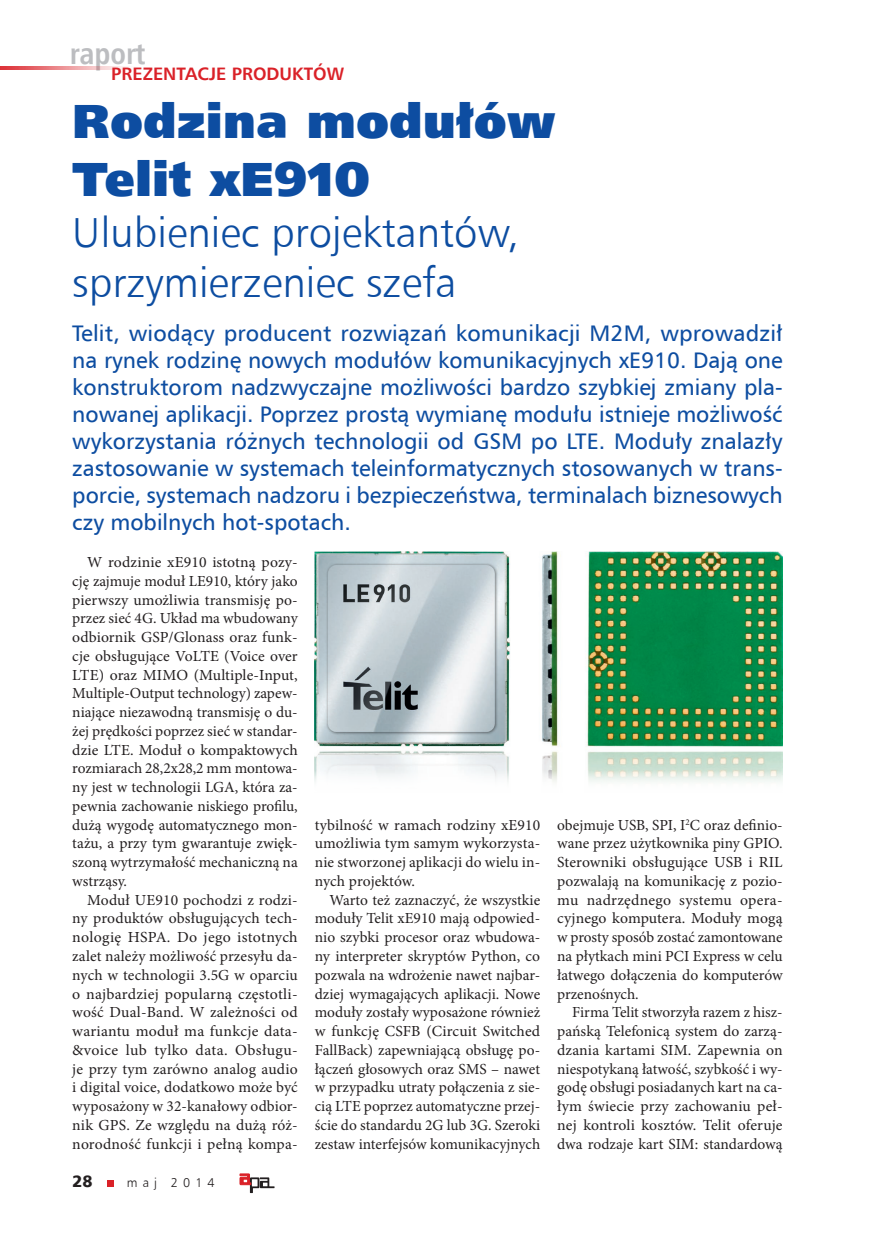
<style>
.page{position:relative;width:872px;height:1234px;background:#fff}
.page>*{position:absolute;margin:0;border:0;box-sizing:border-box;transform-origin:0 0}
.t1{font:48px/57.6px "Humnst 777 X Blk EU";color:#0d4da1}
.t2{font:42px/50.4px "Humnst 777 Lt EU";color:#0d4da1}
.t3{font:700 30px "Humnst 777 Cn EU";color:#bcbdc0}
.t4{font:22.5px/27px "Humnst 777 EU";color:#0d4da1;text-align:justify}
.t5{font:700 18px "Humnst 777 EU";color:#da2128}
.t6{font:16.5px "Humnst 777 Blk EU";color:#231f20}
.t7{font:15.3px/18.8px "Minion Pro";color:#231f20;text-align:justify}
.t8{font:12.75px "Humnst 777 Lt EU";letter-spacing:.4em;color:#231f20}
</style>
<div class="page">
<svg style="left:108px;top:1180px;width:6px;height:5px"></svg>
<svg style="left:240px;top:1173px;width:34px;height:19px"></svg>
<img style="left:315px;top:551px;width:467px;height:231px">
<img style="left:0;top:66px;width:127px;height:3px">
<h3 class="t3" style="left:70px;top:34px;width:77px">raport</h3>
<p class="t5" style="left:111px;top:62px;width:234px">PREZENTACJE PRODUKTÓW</p>
<h1 class="t1" style="left:72px;top:94px;width:485px">Rodzina modułów<br>Telit xE910</h1>
<h2 class="t2" style="left:72px;top:206px;width:448px">Ulubieniec projektantów, sprzymierzeniec szefa</h2>
<p class="t4" style="left:72px;top:319px;width:712px">Telit, wiodący producent rozwiązań komunikacji M2M, wprowadził na rynek rodzinę nowych modułów komunikacyjnych xE910. Dają one konstruktorom nadzwyczajne możliwości bardzo szybkiej zmiany pla&shy;nowanej aplikacji. Poprzez prostą wymianę modułu istnieje możliwość wykorzystania różnych technologii od GSM po LTE. Moduły znalazły zastosowanie w systemach teleinformatycznych stosowanych w trans&shy;porcie, systemach nadzoru i bezpieczeństwa, terminalach biznesowych czy mobilnych hot-spotach.</p>
<p class="t7" style="left:72px;top:552px;width:227px;text-indent:15px">W rodzinie xE910 istotną pozy&shy;cję zajmuje moduł LE910, który jako pierwszy umożliwia transmisję po&shy;przez sieć 4G. Układ ma wbudowany odbiornik GSP/Glonass oraz funk&shy;cje obsługujące VoLTE (Voice over LTE) oraz MIMO (Multiple-Input, Multiple-Output technology) zapew&shy;niające niezawodną transmisję o du&shy;żej prędkości poprzez sieć w standar&shy;dzie LTE. Moduł o kompaktowych rozmiarach 28,2x28,2 mm montowa&shy;ny jest w technologii LGA, która za&shy;pewnia zachowanie niskiego profilu, dużą wygodę automatycznego mon&shy;tażu, a przy tym gwarantuje zwięk&shy;szoną wytrzymałość mechaniczną na wstrząsy.</p>
<p class="t7" style="left:72px;top:890px;width:227px;text-indent:15px">Moduł UE910 pochodzi z rodzi&shy;ny produktów obsługujących tech&shy;nologię HSPA. Do jego istotnych zalet należy możliwość przesyłu da&shy;nych w technologii 3.5G w oparciu o najbardziej popularną częstotli&shy;wość Dual-Band. W zależności od wariantu moduł ma funkcje data-&amp;voice lub tylko data. Obsługu&shy;je przy tym zarówno analog audio i digital voice, dodatkowo może być wyposażony w 32-kanałowy odbior&shy;nik GPS. Ze względu na dużą róż&shy;norodność funkcji i pełną kompa-</p>
<p class="t6" style="left:72px;top:1170px;width:22px">28</p>
<p class="t8" style="left:127px;top:1174px;width:89px">maj 2014</p>
<p class="t7" style="left:315px;top:815px;width:227px">tybilność w ramach rodziny xE910 umożliwia tym samym wykorzysta&shy;nie stworzonej aplikacji do wielu in&shy;nych projektów.</p>
<p class="t7" style="left:315px;top:890px;width:227px;text-indent:15px">Warto też zaznaczyć, że wszystkie moduły Telit xE910 mają odpowied&shy;nio szybki procesor oraz wbudowa&shy;ny interpreter skryptów Python, co pozwala na wdrożenie nawet najbar&shy;dziej wymagających aplikacji. Nowe moduły zostały wyposażone również w funkcję CSFB (Circuit Switched FallBack) zapewniającą obsługę po&shy;łączeń głosowych oraz SMS – nawet w przypadku utraty połączenia z sie&shy;cią LTE poprzez automatyczne przej&shy;ście do standardu 2G lub 3G. Szeroki zestaw interfejsów komunikacyjnych</p>
<p class="t7" style="left:557px;top:815px;width:227px">obejmuje USB, SPI, I<sup>2</sup>C oraz definio&shy;wane przez użytkownika piny GPIO.<br>Sterowniki obsługujące USB i RIL pozwalają na komunikację z pozio&shy;mu nadrzędnego systemu opera&shy;cyjnego komputera. Moduły mogą w prosty sposób zostać zamontowane na płytkach mini PCI Express w celu łatwego dołączenia do komputerów przenośnych.</p>
<p class="t7" style="left:557px;top:1002px;width:227px;text-indent:15px">Firma Telit stworzyła razem z hisz&shy;pańską Telefonicą system do zarzą&shy;dzania kartami SIM. Zapewnia on niespotykaną łatwość, szybkość i wy&shy;godę obsługi posiadanych kart na ca&shy;łym świecie przy zachowaniu peł&shy;nej kontroli kosztów. Telit oferuje dwa rodzaje kart SIM: standardową</p>
</div>
